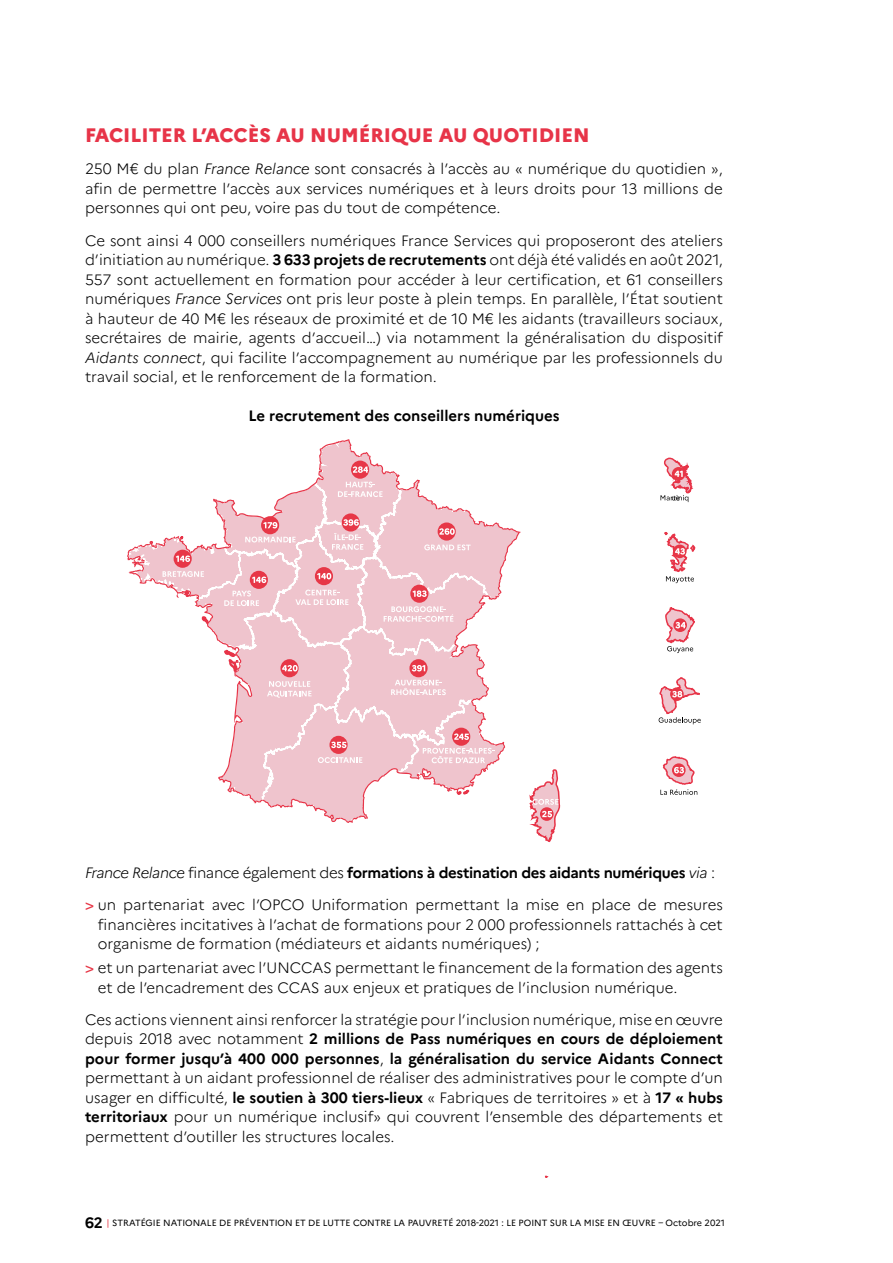
<style>
.page{position:relative;width:893px;height:1263px;background:#fff}
.page>*{position:absolute;margin:0;border:0;box-sizing:border-box;transform-origin:0 0}
.t1{font:800 19.5px "Marianne";color:#e73448}
.t2{font:300 15px/19.5px "Marianne";color:#000;text-align:justify}
.t3{font:700 15px "Marianne";color:#000}
.t4{font:9px "Marianne";color:#000}
.s1{font-style:italic}
.s2{font-weight:700}
.s3{font-weight:500;color:#e73747}
.s4{font-weight:700;font-size:15px}
.s5{color:#e73747}
</style>
<div class="page">
<svg style="left:660px;top:756px;width:37px;height:39px"></svg>
<svg style="left:658px;top:677px;width:43px;height:47px"></svg>
<svg style="left:665px;top:607px;width:30px;height:47px"></svg>
<svg style="left:660px;top:457px;width:33px;height:45px"></svg>
<svg style="left:664px;top:532px;width:32px;height:51px"></svg>
<svg style="left:127px;top:439px;width:434px;height:403px"></svg>
<h1 class="t1" style="left:85px;top:123px;width:506px">FACILITER L’ACCÈS AU NUMÉRIQUE AU QUOTIDIEN</h1>
<p class="t2" style="left:85px;top:159px;width:639px">250 M€ du plan <span class="s1">France Relance</span> sont consacrés à l’accès au « numérique du quotidien », afin de permettre l’accès aux services numériques et à leurs droits pour 13 millions de personnes qui ont peu, voire pas du tout de compétence.</p>
<p class="t2" style="left:85px;top:231px;width:639px">Ce sont ainsi 4 000 conseillers numériques France Services qui proposeront des ateliers d’initiation au numérique. <span class="s2">3 633 projets de recrutements</span> ont déjà été validés en août 2021, 557 sont actuellement en formation pour accéder à leur certification, et 61 conseillers numériques <span class="s1">France Services</span> ont pris leur poste à plein temps. En parallèle, l’État soutient à hauteur de 40 M€ les réseaux de proximité et de 10 M€ les aidants (travailleurs sociaux, secrétaires de mairie, agents d’accueil…) via notamment la généralisation du dispositif <span class="s1">Aidants connect</span>, qui facilite l’accompagnement au numérique par les professionnels du travail social, et le renforcement de la formation.</p>
<p class="t3" style="left:248px;top:406px;width:313px">Le recrutement des conseillers numériques</p>
<p class="t2" style="left:85px;top:856px;width:639px;line-height:32.2px"><span class="s1">France Relance</span> finance également des <span class="s2">formations à destination des aidants numériques</span> <span class="s1">via</span> : <span class="s3">&gt;</span> un partenariat avec l’OPCO Uniformation permettant la mise en place de mesures</p>
<p class="t2" style="left:98px;top:915px;width:626px">financières incitatives à l’achat de formations pour 2 000 professionnels rattachés à cet organisme de formation (médiateurs et aidants numériques) ;</p>
<p class="t2" style="left:98px;top:958px;width:627px;text-indent:-13px"><span class="s3">&gt;</span> et un partenariat avec l’UNCCAS permettant le financement de la formation des agents et de l’encadrement des CCAS aux enjeux et pratiques de l’inclusion numérique.</p>
<p class="t2" style="left:85px;top:1010px;width:639px">Ces actions viennent ainsi renforcer la stratégie pour l’inclusion numérique, mise en œuvre depuis 2018 avec notamment <span class="s2">2 millions de Pass numériques en cours de déploiement pour former jusqu’à 400 000 personnes</span>, <span class="s2">la généralisation du service Aidants Connect </span>permettant à un aidant professionnel de réaliser des administratives pour le compte d’un usager en difficulté, <span class="s2">le soutien à 300 tiers-lieux</span> « Fabriques de territoires » et à <span class="s2">17 « hubs territoriaux</span> pour un numérique inclusif» qui couvrent l’ensemble des départements et permettent d’outiller les structures locales.</p>
<p class="t4" style="left:85px;top:1217px;width:641px"><span class="s4">62</span> <span class="s5">|</span> STRATÉGIE NATIONALE DE PRÉVENTION ET DE LUTTE CONTRE LA PAUVRETÉ 2018-2021 : LE POINT SUR LA MISE EN ŒUVRE – Octobre 2021</p>
</div>
